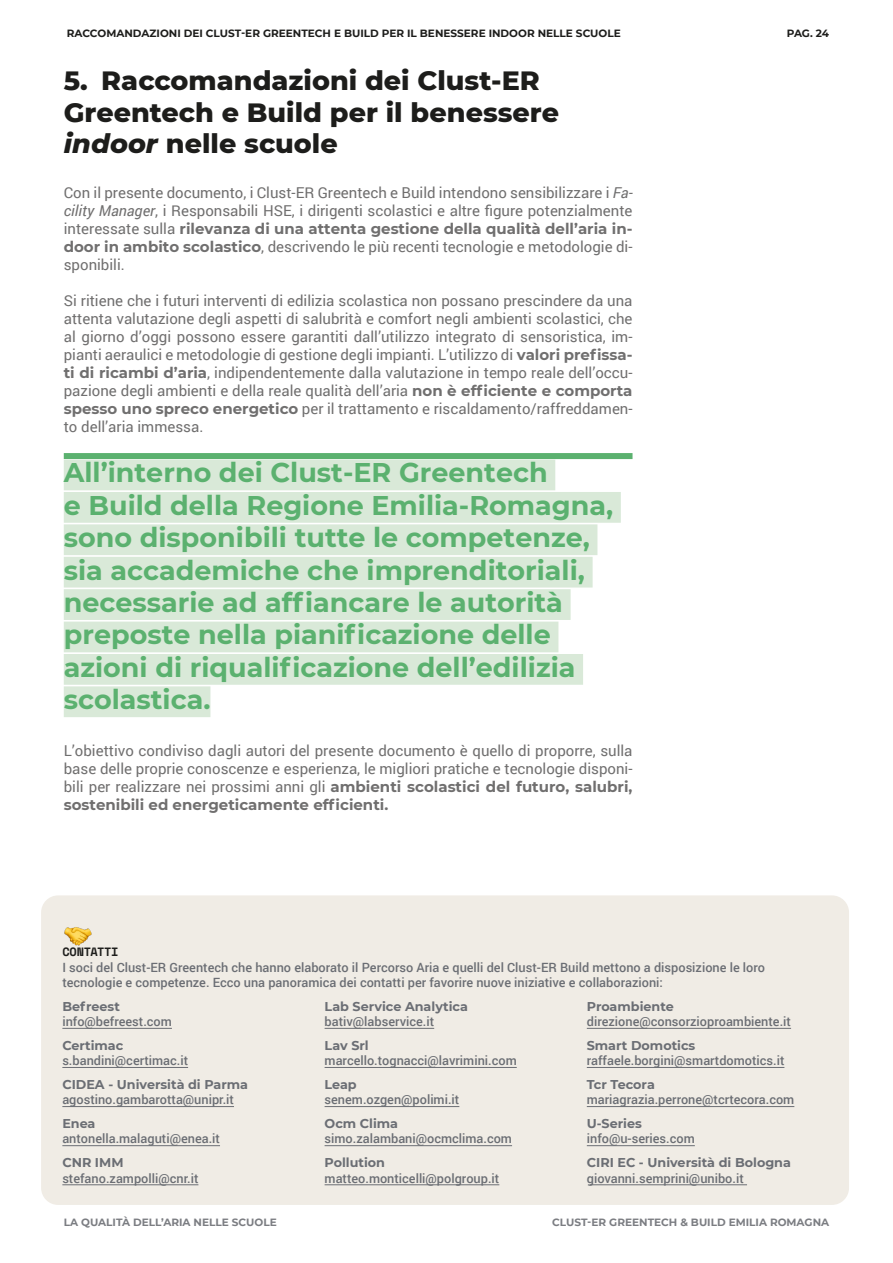
<style>
.page{position:relative;width:893px;height:1263px;background:#fff}
.page>*{position:absolute;margin:0;border:0;box-sizing:border-box;transform-origin:0 0}
.t1{font:700 27px/32.4px "Montserrat";color:#5bb16f}
.t2{font:800 27px/31.5px "Montserrat";color:#1d1d1b}
.t3{font:15px/18px "Roboto";color:#706f6f}
.t4{font:700 15px/18px "Montserrat";color:#706f6f}
.t5{font:500 12.75px/15.3px "Roboto";color:#6b6e74}
.t6{font:700 12.75px "Montserrat";color:#6b6e74}
.t7{font:700 12px "Space Mono";letter-spacing:-.02em;color:#1d1d1b}
.t8{font:700 10.5px "Montserrat";color:#1d1d1b}
.t9{font:700 10.5px "Montserrat";color:#7b7d82}
.s1{font-style:italic}
.s2{font-family:"Roboto";font-weight:400}
.s3{font-family:"Montserrat";font-weight:700}
</style>
<div class="page">
<div style="left:64px;top:453px;width:568px;height:6px;background:#5bb16f"></div>
<div style="left:64px;top:460px;width:491px;height:30px;background:#d9e9d8"></div>
<div style="left:64px;top:492px;width:557px;height:31px;background:#d9e9d8"></div>
<div style="left:64px;top:524px;width:533px;height:31px;background:#d9e9d8"></div>
<div style="left:64px;top:557px;width:529px;height:30px;background:#d9e9d8"></div>
<div style="left:64px;top:589px;width:507px;height:31px;background:#d9e9d8"></div>
<div style="left:64px;top:622px;width:494px;height:30px;background:#d9e9d8"></div>
<div style="left:64px;top:654px;width:519px;height:31px;background:#d9e9d8"></div>
<div style="left:64px;top:686px;width:146px;height:31px;background:#d9e9d8"></div>
<div style="left:41px;top:895px;width:808px;height:310px;background:#f0ece5;border-radius:17px"></div>
<hr style="left:62px;top:1028px;width:110px;height:1px;background:#6b6e74">
<hr style="left:62px;top:1067px;width:126px;height:1px;background:#6b6e74">
<hr style="left:62px;top:1106px;width:172px;height:1px;background:#6b6e74">
<hr style="left:62px;top:1145px;width:158px;height:1px;background:#6b6e74">
<hr style="left:62px;top:1184px;width:136px;height:1px;background:#6b6e74">
<hr style="left:325px;top:1028px;width:109px;height:1px;background:#6b6e74">
<hr style="left:325px;top:1067px;width:192px;height:1px;background:#6b6e74">
<hr style="left:325px;top:1106px;width:134px;height:1px;background:#6b6e74">
<hr style="left:325px;top:1145px;width:187px;height:1px;background:#6b6e74">
<hr style="left:325px;top:1184px;width:174px;height:1px;background:#6b6e74">
<hr style="left:587px;top:1028px;width:204px;height:1px;background:#6b6e74">
<hr style="left:587px;top:1067px;width:197px;height:1px;background:#6b6e74">
<hr style="left:587px;top:1106px;width:207px;height:1px;background:#6b6e74">
<hr style="left:587px;top:1145px;width:108px;height:1px;background:#6b6e74">
<hr style="left:590px;top:1184px;width:157px;height:1px;background:#6b6e74">
<p class="t8" style="left:67px;top:25px;width:18px">Raccoma</p>
<p class="t8" style="left:124px;top:25px;width:279px">ndazioni dei Clust-ER Greentech e Build perilb</p>
<p class="t8" style="left:428px;top:25px;width:89px">enessere i ndoor</p>
<p class="t8" style="left:538px;top:25px;width:85px">nelle scuole</p>
<p class="t8" style="left:787px;top:25px;width:44px">PAG. 24</p>
<h1 class="t2" style="left:64px;top:63px;width:497px">5. Raccomandazioni dei Clust-ER<br>Greentech e Build per il benessere <span class="s1">indoor</span> nelle scuole</h1>
<p class="t3" style="left:64px;top:183px;width:570px">Con il presente documento, i Clust-ER Greentech e Build intendono sensibilizzare i <span class="s1">Fa&shy;cility Manager</span>, i Responsabili HSE, i dirigenti scolastici e altre figure potenzialmente</p>
<p class="t4" style="left:64px;top:219px;width:570px"><span class="s2">interessate sulla</span> rilevanza di una attenta gestione della qualità dell’aria in-</p>
<p class="t3" style="left:64px;top:237px;width:570px"><span class="s3">door in ambito scolastico</span>, descrivendo le più recenti tecnologie e metodologie di&shy;sponibili.</p>
<p class="t3" style="left:64px;top:291px;width:570px;text-align:justify">Si ritiene che i futuri interventi di edilizia scolastica non possano prescindere da una attenta valutazione degli aspetti di salubrità e comfort negli ambienti scolastici, che al giorno d’oggi possono essere garantiti dall’utilizzo integrato di sensoristica, im&shy;pianti aeraulici e metodologie di gestione degli impianti. L’utilizzo di <span class="s3">valori prefissa&shy;ti di ricambi d’aria</span>, indipendentemente dalla valutazione in tempo reale dell’occu&shy;pazione degli ambienti e della reale qualità dell’aria <span class="s3">non è efficiente e comporta spesso uno spreco energetico</span> per il trattamento e riscaldamento/raffreddamen&shy;to dell’aria immessa.</p>
<p class="t1" style="left:64px;top:455px;width:551px">All’interno dei Clust-ER Greentech<br>e Build della Regione Emilia‑Romagna, sono disponibili tutte le competenze, sia accademiche che imprenditoriali, necessarie ad affiancare le autorità preposte nella pianificazione delle azioni di riqualificazione dell’edilizia scolastica.</p>
<p class="t3" style="left:64px;top:741px;width:570px">L’obiettivo condiviso dagli autori del presente documento è quello di proporre, sulla base delle proprie conoscenze e esperienza, le migliori pratiche e tecnologie disponi-</p>
<p class="t4" style="left:64px;top:777px;width:570px"><span class="s2">bili per realizzare nei prossimi anni gli</span> ambienti scolastici del futuro, salubri, sostenibili ed energeticamente efficienti.</p>
<p class="t7" style="left:62px;top:943px;width:58px">CONTATTI</p>
<p class="t5" style="left:62px;top:959px;width:704px">I soci del Clust‑ER Greentech che hanno elaborato il Percorso Aria e quelli del Clust‑ER Build mettono a disposizione le loro tecnologie e competenze. Ecco una panoramica dei contatti per favorire nuove iniziative e collaborazioni:</p>
<p class="t6" style="left:62px;top:997px;width:59px">Befreest</p>
<p class="t5" style="left:62px;top:1013px;width:111px">info@befreest.com</p>
<p class="t6" style="left:62px;top:1036px;width:63px">Certimac</p>
<p class="t5" style="left:62px;top:1052px;width:127px">s.bandini@certimac.it</p>
<p class="t6" style="left:62px;top:1075px;width:187px">CIDEA - Università di Parma</p>
<p class="t5" style="left:62px;top:1092px;width:173px">agostino.gambarotta@unipr.it</p>
<p class="t6" style="left:62px;top:1114px;width:35px">Enea</p>
<p class="t5" style="left:62px;top:1131px;width:159px">antonella.malaguti@enea.it</p>
<p class="t6" style="left:62px;top:1153px;width:49px">CNR IMM</p>
<p class="t5" style="left:62px;top:1170px;width:138px">stefano.zampolli@cnr.it</p>
<p class="t6" style="left:325px;top:997px;width:145px">Lab Service Analytica</p>
<p class="t5" style="left:325px;top:1013px;width:111px">bativ@labservice.it</p>
<p class="t6" style="left:325px;top:1036px;width:46px">Lav Srl</p>
<p class="t5" style="left:325px;top:1052px;width:194px">marcello.tognacci@lavrimini.com</p>
<p class="t6" style="left:325px;top:1075px;width:34px">Leap</p>
<p class="t5" style="left:325px;top:1092px;width:136px">senem.ozgen@polimi.it</p>
<p class="t6" style="left:325px;top:1114px;width:75px">Ocm Clima</p>
<p class="t5" style="left:325px;top:1131px;width:189px">simo.zalambani@ocmclima.com</p>
<p class="t6" style="left:325px;top:1153px;width:62px">Pollution</p>
<p class="t5" style="left:325px;top:1170px;width:176px">matteo.monticelli@polgroup.it</p>
<p class="t6" style="left:587px;top:997px;width:88px">Proambiente</p>
<p class="t5" style="left:587px;top:1013px;width:206px">direzione@consorzioproambiente.it</p>
<p class="t6" style="left:587px;top:1036px;width:110px">Smart Domotics</p>
<p class="t5" style="left:587px;top:1052px;width:199px">raffaele.borgini@smartdomotics.it</p>
<p class="t6" style="left:587px;top:1075px;width:70px">Tcr Tecora</p>
<p class="t5" style="left:587px;top:1092px;width:209px">mariagrazia.perrone@tcrtecora.com</p>
<p class="t6" style="left:587px;top:1114px;width:57px">U-Series</p>
<p class="t5" style="left:587px;top:1131px;width:109px">info@u-series.com</p>
<p class="t6" style="left:587px;top:1153px;width:206px">CIRI EC - Università di Bologna</p>
<p class="t5" style="left:587px;top:1170px;width:158px">giovanni.semprini@unibo.it</p>
<p class="t9" style="left:64px;top:1215px;width:214px">LA QUALITÀ DELL’ARIA NELLE SCUOLE</p>
<p class="t9" style="left:552px;top:1215px;width:279px">CLUST-ER GREENTECH &amp; BUILD EMILIA ROMAGNA</p>
</div>
